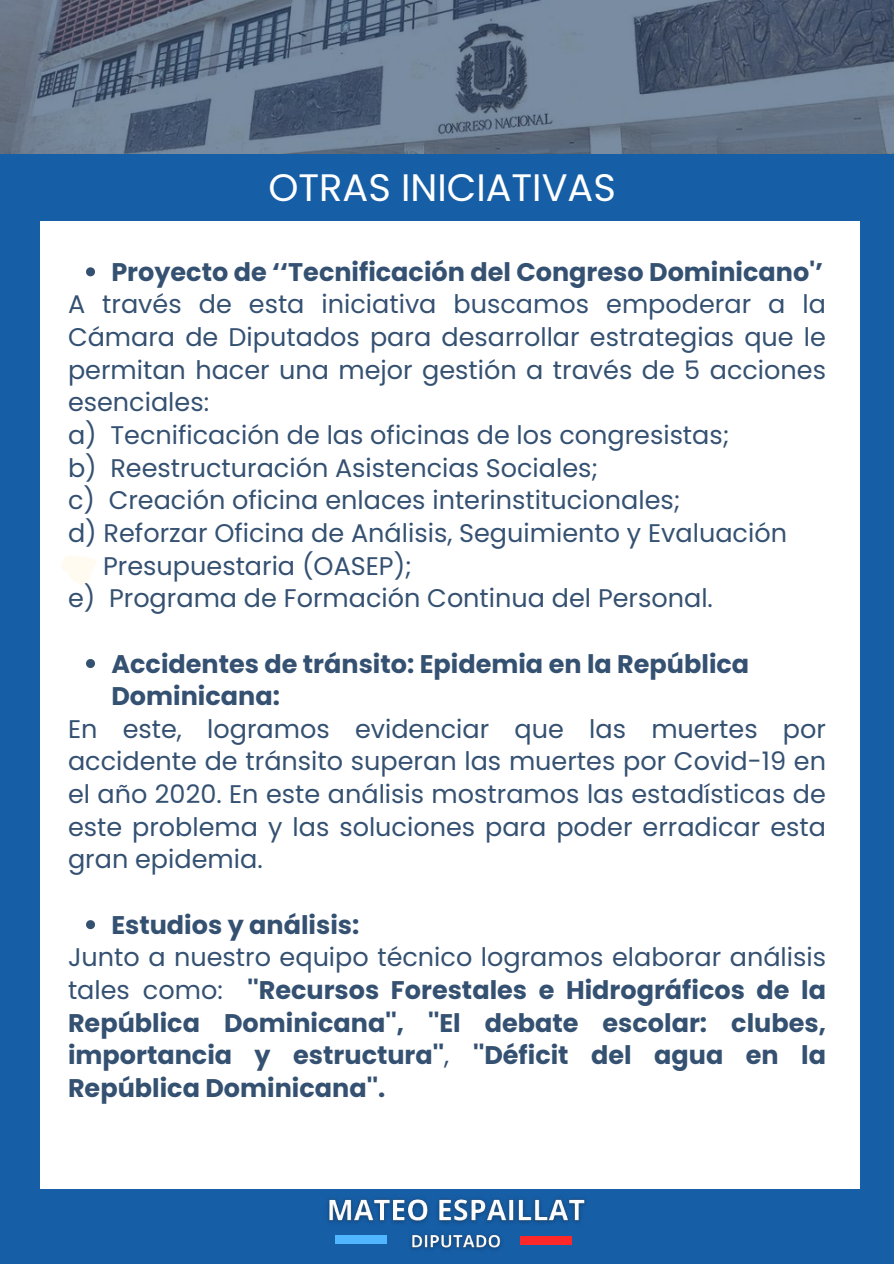
<style>
.page{position:relative;width:894px;height:1264px;background:#fff}
.page>*{position:absolute;margin:0;border:0;box-sizing:border-box;transform-origin:0 0}
.t1{font:700 123.9px "Open Sans";color:#50b6ff}
.t2{font:38.25px "Poppins";color:#fff}
.t3{font:25.5px/32.7px "Poppins";color:#355172}
.t4{font:700 25.5px/32.7px "Poppins";color:#355172}
.s1{font-weight:400}
.s2{color:#ff2828}
</style>
<div class="page">
<div style="left:0;top:1188px;width:893px;height:75px;background:#165ea6"></div>
<div style="left:859px;top:0;width:34px;height:1263px;background:#165ea6"></div>
<div style="left:0;top:0;width:40px;height:1263px;background:#165ea6"></div>
<div style="left:0;top:145px;width:893px;height:76px;background:#165ea6"></div>
<svg style="left:0;top:0;width:893px;height:154px;background:#607085"></svg>
<svg style="left:86px;top:267px;width:9px;height:9px"></svg>
<svg style="left:86px;top:659px;width:9px;height:9px"></svg>
<svg style="left:86px;top:920px;width:9px;height:9px"></svg>
<img style="left:327px;top:1198px;width:259px;height:52px">
<svg style="left:62px;top:556px;width:34px;height:29px"></svg>
<h2 class="t2" style="left:268px;top:161px;width:349px">OTRAS INICIATIVAS</h2>
<p class="t4" style="left:111px;top:255px;width:713px">Proyecto de ‘‘Tecnificación del Congreso Dominicano'’</p>
<p class="t3" style="left:68px;top:288px;width:759px">A través de esta iniciativa buscamos empoderar a la Cámara de Diputados para desarrollar estrategias que le permitan hacer una mejor gestión a través de 5 acciones esenciales:<br>a) Tecnificación de las oficinas de los congresistas;<br>b) Reestructuración Asistencias Sociales;<br>c) Creación oficina enlaces interinstitucionales;<br>d) Reforzar Oficina de Análisis, Seguimiento y Evaluación<br>P Presupuestaria (OASEP);<br>e) Programa de Formación Continua del Personal.</p>
<p class="t4" style="left:111px;top:647px;width:639px">Accidentes de tránsito: Epidemia en la República<br>Dominicana:</p>
<p class="t3" style="left:68px;top:712px;width:759px;text-align:justify">En este, logramos evidenciar que las muertes por accidente de tránsito superan las muertes por Covid-19 en el año 2020. En este análisis mostramos las estadísticas de este problema y las soluciones para poder erradicar esta gran epidemia.</p>
<p class="t4" style="left:111px;top:908px;width:249px">Estudios y análisis:</p>
<p class="t4" style="left:68px;top:941px;width:759px;text-align:justify"><span class="s1">Junto a nuestro equipo técnico logramos elaborar análisis tales como:</span> ''Recursos Forestales e Hidrográficos de la República Dominicana'', ''El debate escolar: clubes, importancia y estructura''<span class="s1">,</span> ''Déficit del agua en la República Dominicana''.</p>
<h1 class="t1" style="left:335px;top:1091px;width:237px">_ <span class="s2">_</span></h1>
</div>
